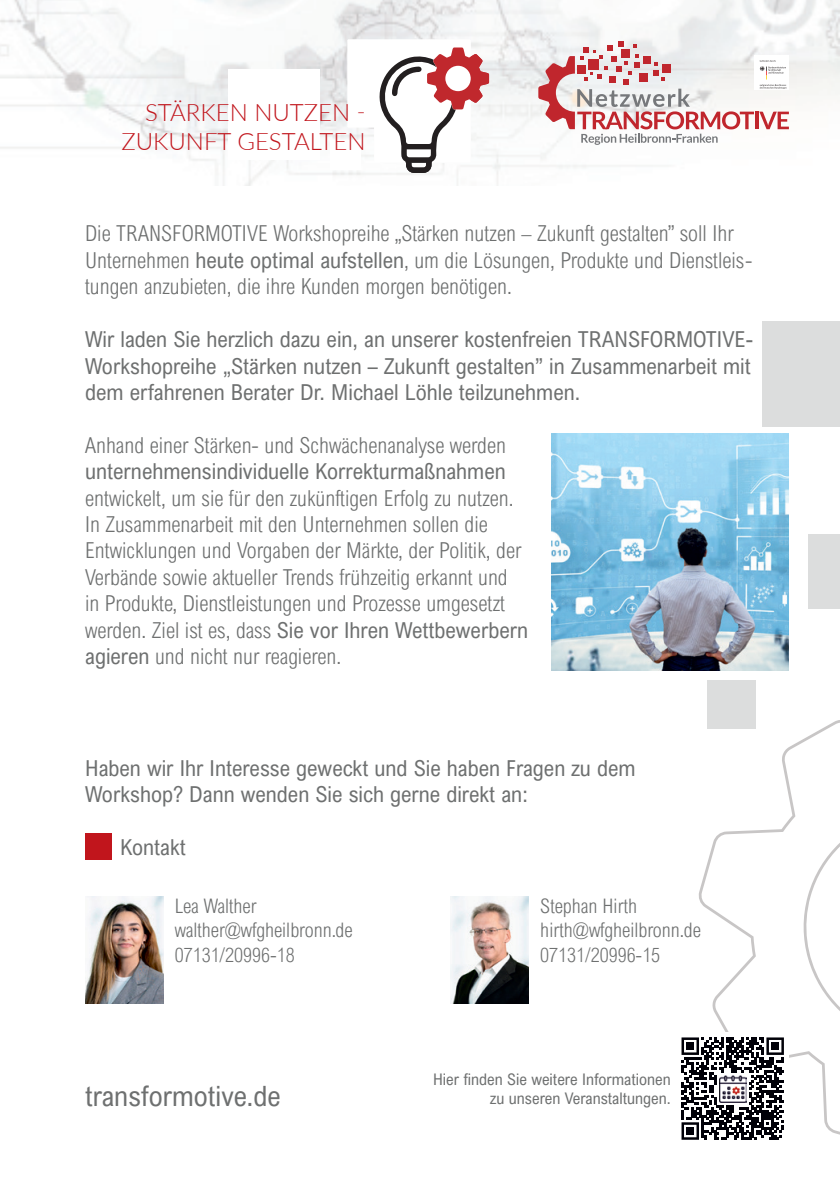
<style>
.page{position:relative;width:840px;height:1191px;background:#fff}
.page>*{position:absolute;margin:0;border:0;box-sizing:border-box;transform-origin:0 0}
.t1{font:28px "Arial Nova Cond";color:#6e7070}
.t2{font:300 24px/28.8px "Lato";color:#c1151c;text-align:right}
.t3{font:300 22px/26.4px "Arial Nova Cond";color:#6e7070}
.t4{font:22px/26.4px "Arial Nova Cond";color:#6e7070;text-align:justify}
.t5{font:300 20px/24px "Arial Nova Cond";color:#6e7070}
.t6{font:16px/19.2px "Arial Nova Cond";color:#6e7070;text-align:right}
.s1{font-weight:400}
</style>
<div class="page">
<img style="left:551px;top:434px;width:236px;height:236px">
<div style="left:807px;top:533px;width:32px;height:75px;background:#dcdddd"></div>
<div style="left:707px;top:680px;width:48px;height:49px;background:#dcdddd"></div>
<div style="left:762px;top:321px;width:77px;height:106px;background:#dcdddd"></div>
<img style="left:0;top:0;width:839px;height:186px">
<svg style="left:538px;top:41px;width:250px;height:104px"></svg>
<img style="left:85px;top:896px;width:78px;height:107px">
<img style="left:450px;top:896px;width:78px;height:107px">
<div style="left:85px;top:833px;width:26px;height:27px;background:#c1151c"></div>
<svg style="left:698px;top:720px;width:141px;height:414px"></svg>
<div style="left:228px;top:69px;width:91px;height:91px;background:#fff"></div>
<svg style="left:347px;top:40px;width:142px;height:133px"></svg>
<div style="left:330px;top:140px;width:31px;height:30px;background:#fff"></div>
<div style="left:676px;top:1032px;width:112px;height:112px;background:#fff"></div>
<svg style="left:681px;top:1037px;width:102px;height:102px"></svg>
<div style="left:686px;top:1042px;width:7px;height:8px;background:#000008"></div>
<div style="left:771px;top:1042px;width:7px;height:8px;background:#000008"></div>
<div style="left:686px;top:1127px;width:7px;height:7px;background:#000008"></div>
<img style="left:718px;top:1075px;width:27px;height:27px">
<p class="t2" style="left:121px;top:97px;width:245px">STÄRKEN NUTZEN -<br>ZUKUNFT GESTALTEN</p>
<p class="t3" style="left:85px;top:220px;width:668px">Die TRANSFORMOTIVE Workshopreihe „Stärken nutzen – Zukunft gestalten” soll Ihr<br>Unternehmen <span class="s1">heute optimal aufstellen</span>, um die Lösungen, Produkte und Dienstleis&shy;tungen anzubieten, die ihre Kunden morgen benötigen.</p>
<p class="t4" style="left:85px;top:326px;width:669px">Wir laden Sie herzlich dazu ein, an unserer kostenfreien TRANSFORMOTIVE-Workshopreihe „Stärken nutzen – Zukunft gestalten” in Zusammenarbeit mit dem erfahrenen Berater Dr. Michael Löhle teilzunehmen.</p>
<p class="t3" style="left:85px;top:431px;width:422px">Anhand einer Stärken- und Schwächenanalyse werden</p>
<p class="t4" style="left:85px;top:458px;width:422px">unternehmensindividuelle Korrekturmaßnahmen</p>
<p class="t3" style="left:85px;top:484px;width:444px">entwickelt, um sie für den zukünftigen Erfolg zu nutzen.<br>In Zusammenarbeit mit den Unternehmen sollen die Entwicklungen und Vorgaben der Märkte, der Politik, der Verbände sowie aktueller Trends frühzeitig erkannt und<br>in Produkte, Dienstleistungen und Prozesse umgesetzt werden. Ziel ist es, dass <span class="s1">Sie vor Ihren Wettbewerbern agieren</span> und nicht nur reagieren.</p>
<p class="t4" style="left:85px;top:754px;width:551px">Haben wir Ihr Interesse geweckt und Sie haben Fragen zu dem<br>Workshop? Dann wenden Sie sich gerne direkt an:</p>
<p class="t4" style="left:120px;top:834px;width:67px">Kontakt</p>
<p class="t5" style="left:175px;top:894px;width:179px">Lea Walther walther@wfgheilbronn.de<br>07131/20996-18</p>
<p class="t5" style="left:540px;top:894px;width:162px">Stephan Hirth hirth@wfgheilbronn.de<br>07131/20996-15</p>
<p class="t1" style="left:85px;top:1078px;width:197px">transformotive.de</p>
<p class="t6" style="left:433px;top:1069px;width:239px">Hier finden Sie weitere Informationen zu unseren Veranstaltungen.</p>
</div>
